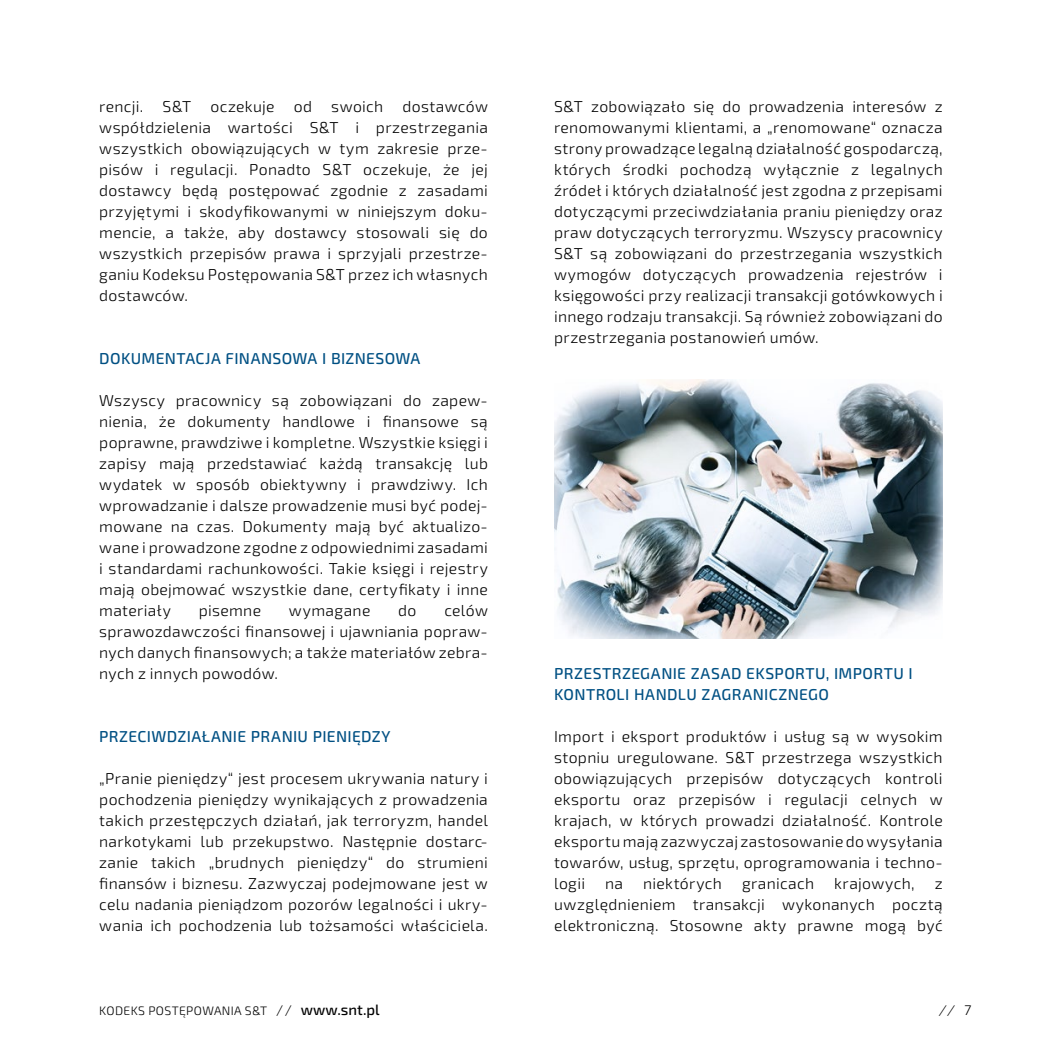
<style>
.page{position:relative;width:1042px;height:1042px;background:#fff}
.page>*{position:absolute;margin:0;border:0;box-sizing:border-box;transform-origin:0 0}
.t1{font:300 15.75px/21px "Sn T";letter-spacing:.02em;color:#000;text-align:justify}
.t2{font:500 15.75px/21px "Sn T";letter-spacing:.02em;color:#005083}
.t3{font:italic 300 14px "Sn T";color:#000}
.t4{font:300 12.25px "Sn T";letter-spacing:.03em;color:#000}
.s1{font-size:14px}
.s2{font-weight:500;font-size:14.88px}
</style>
<div class="page">
<img style="left:554px;top:379px;width:389px;height:259px">
<p class="t1" style="left:99px;top:96px;width:390px">rencji. S&amp;T oczekuje od swoich dostawców współdzielenia wartości S&amp;T i przestrzegania wszystkich obowiązujących w tym zakresie prze&shy;pisów i regulacji. Ponadto S&amp;T oczekuje, że jej dostawcy będą postępować zgodnie z zasadami przyjętymi i skodyfikowanymi w niniejszym doku&shy;mencie, a także, aby dostawcy stosowali się do wszystkich przepisów prawa i sprzyjali przestrze&shy;ganiu Kodeksu Postępowania S&amp;T przez ich własnych dostawców.</p>
<p class="t2" style="left:99px;top:348px;width:323px">DOKUMENTACJA FINANSOWA I BIZNESOWA</p>
<p class="t1" style="left:99px;top:390px;width:390px">Wszyscy pracownicy są zobowiązani do zapew&shy;nienia, że dokumenty handlowe i finansowe są poprawne, prawdziwe i kompletne. Wszystkie księgi i zapisy mają przedstawiać każdą transakcję lub wydatek w sposób obiektywny i prawdziwy. Ich wprowadzanie i dalsze prowadzenie musi być podej&shy;mowane na czas. Dokumenty mają być aktualizo&shy;wane i prowadzone zgodne z odpowiednimi zasadami i standardami rachunkowości. Takie księgi i rejestry mają obejmować wszystkie dane, certyfikaty i inne materiały</p>
<p class="t1" style="left:99px;top:600px;width:390px;text-indent:345px">celów sprawozdawczości finansowej i ujawniania popraw&shy;nych danych finansowych; a także materiałów zebra&shy;nych z innych powodów.</p>
<p class="t1" style="left:199px;top:600px;width:64px">pisemne</p>
<p class="t1" style="left:289px;top:600px;width:83px">wymagane</p>
<p class="t1" style="left:398px;top:600px;width:20px">do</p>
<p class="t2" style="left:99px;top:726px;width:293px">PRZECIWDZIAŁANIE PRANIU PIENIĘDZY</p>
<p class="t1" style="left:99px;top:768px;width:390px">„Pranie pieniędzy“ jest procesem ukrywania natury i pochodzenia pieniędzy wynikających z prowadzenia takich przestępczych działań, jak terroryzm, handel narkotykami lub przekupstwo. Następnie dostarc&shy;zanie takich „brudnych pieniędzy“ do strumieni finansów i biznesu. Zazwyczaj podejmowane jest w celu nadania pieniądzom pozorów legalności i ukry&shy;wania ich pochodzenia lub tożsamości właściciela.</p>
<p class="t1" style="left:554px;top:96px;width:390px">S&amp;T zobowiązało się do prowadzenia interesów z renomowanymi klientami, a „renomowane“ oznacza strony prowadzące legalną działalność gospodarczą, których środki pochodzą wyłącznie z legalnych źródeł i których działalność jest zgodna z przepisami dotyczącymi przeciwdziałania praniu pieniędzy oraz praw dotyczących terroryzmu. Wszyscy pracownicy S&amp;T są zobowiązani do przestrzegania wszystkich wymogów dotyczących prowadzenia rejestrów i księgowości przy realizacji transakcji gotówkowych i innego rodzaju transakcji. Są również zobowiązani do przestrzegania postanowień umów.</p>
<p class="t2" style="left:554px;top:663px;width:360px">PRZESTRZEGANIE ZASAD EKSPORTU, IMPORTU I<br>KONTROLI HANDLU ZAGRANICZNEGO</p>
<p class="t1" style="left:554px;top:726px;width:390px">Import i eksport produktów i usług są w wysokim stopniu uregulowane. S&amp;T przestrzega wszystkich obowiązujących przepisów dotyczących kontroli eksportu oraz przepisów i regulacji celnych w krajach, w których prowadzi działalność. Kontrole eksportu mają zazwyczaj zastosowanie do wysyłania towarów, usług, sprzętu, oprogramowania i techno&shy;logii</p>
<p class="t1" style="left:605px;top:873px;width:19px">na</p>
<p class="t1" style="left:643px;top:873px;width:80px">niektórych</p>
<p class="t1" style="left:742px;top:873px;width:74px">granicach</p>
<p class="t1" style="left:834px;top:873px;width:82px">krajowych,</p>
<p class="t1" style="left:554px;top:873px;width:390px;text-indent:381px">z uwzględnieniem transakcji wykonanych pocztą elektroniczną. Stosowne akty prawne mogą być</p>
<p class="t4" style="left:99px;top:1004px;width:282px">KODEKS POSTĘPOWANIA S&amp;T <span class="s1">//</span> <span class="s2">www.snt.pl</span></p>
<p class="t3" style="left:939px;top:1002px;width:34px">// 7</p>
</div>
